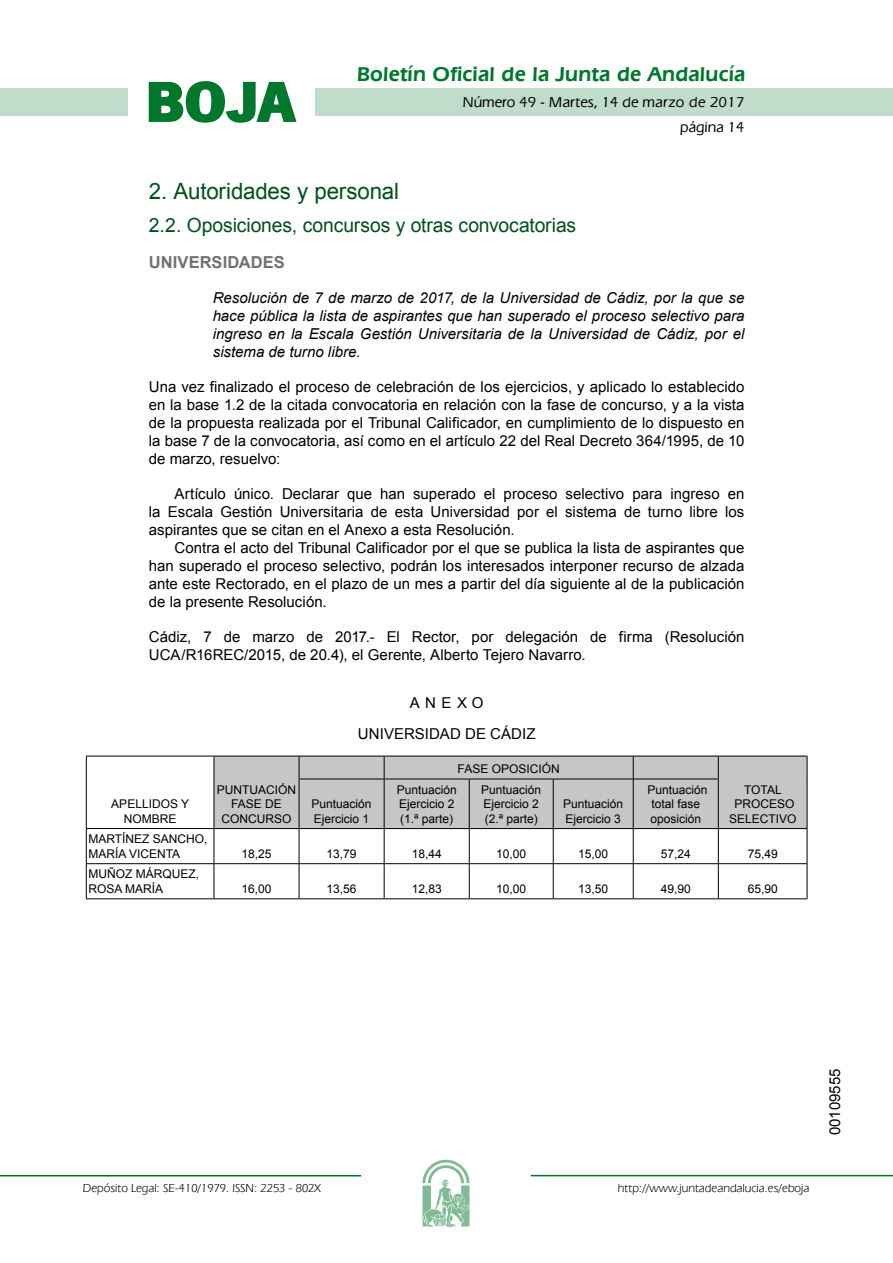
<style>
.page{position:relative;width:893px;height:1263px;background:#fff}
.page>*{position:absolute;margin:0;border:0;box-sizing:border-box;transform-origin:0 0}
.t1{font:700 57.75px "News Got T";color:#00782c;scale:1.14 1}
.t2{font:22.5px "Arial";letter-spacing:-.01em;color:#00501f}
.t3{font:600 21px "Eras IT Cby BT";letter-spacing:.01em;color:#00782c}
.t4{font:19.5px "Arial";letter-spacing:-.005em;color:#00501f}
.t5{font:700 16.5px "Arial";letter-spacing:.005em;color:#707173}
.t6{font:15px/18px "Arial";color:#000;text-align:justify}
.t7{font:italic 15px/18px "Arial";color:#000;text-align:justify}
.t8{font:500 15px/24.5px "Eras IT Cby BT";color:#000;text-align:right}
.t9{font:12px/14.4px "Arial";color:#000}
.t10{font:12px "Eras IT Cby BT";color:#000}
</style>
<div class="page">
<div style="left:315px;top:88px;width:577px;height:28px;background:#bfddca"></div>
<div style="left:0;top:88px;width:128px;height:28px;background:#bfddca"></div>
<hr style="left:0;top:1175px;width:361px;height:2px;background:#00782c">
<svg style="left:422px;top:1159px;width:47px;height:68px"></svg>
<hr style="left:531px;top:1175px;width:361px;height:1px;background:#00782c">
<svg style="left:148px;top:81px;width:149px;height:42px"></svg>
<hr style="left:86px;top:756px;width:128px;height:1px;background:#000">
<svg style="left:86px;top:756px;width:1px;height:23px"></svg>
<div style="left:213px;top:756px;width:594px;height:72px;background:#c5c6c8"></div>
<hr style="left:86px;top:779px;width:1px;height:49px;background:#000">
<hr style="left:213px;top:779px;width:1px;height:49px;background:#000">
<hr style="left:299px;top:779px;width:85px;height:1px;background:#000">
<hr style="left:299px;top:779px;width:1px;height:49px;background:#000">
<hr style="left:384px;top:779px;width:85px;height:1px;background:#000">
<hr style="left:384px;top:779px;width:1px;height:49px;background:#000">
<hr style="left:469px;top:779px;width:84px;height:1px;background:#000">
<hr style="left:469px;top:779px;width:1px;height:49px;background:#000">
<hr style="left:553px;top:779px;width:80px;height:1px;background:#000">
<hr style="left:553px;top:779px;width:1px;height:49px;background:#000">
<hr style="left:633px;top:779px;width:85px;height:1px;background:#000">
<hr style="left:633px;top:779px;width:1px;height:49px;background:#000">
<hr style="left:718px;top:779px;width:1px;height:49px;background:#000">
<hr style="left:806px;top:779px;width:1px;height:49px;background:#000">
<hr style="left:86px;top:828px;width:128px;height:1px;background:#000">
<hr style="left:86px;top:829px;width:1px;height:34px;background:#000">
<hr style="left:214px;top:828px;width:85px;height:1px;background:#000">
<hr style="left:213px;top:829px;width:1px;height:34px;background:#000">
<hr style="left:299px;top:828px;width:85px;height:1px;background:#000">
<hr style="left:299px;top:829px;width:1px;height:34px;background:#000">
<hr style="left:384px;top:828px;width:85px;height:1px;background:#000">
<hr style="left:384px;top:829px;width:1px;height:34px;background:#000">
<hr style="left:469px;top:828px;width:84px;height:1px;background:#000">
<hr style="left:469px;top:829px;width:1px;height:34px;background:#000">
<hr style="left:553px;top:828px;width:80px;height:1px;background:#000">
<hr style="left:553px;top:829px;width:1px;height:34px;background:#000">
<hr style="left:633px;top:828px;width:85px;height:1px;background:#000">
<hr style="left:633px;top:829px;width:1px;height:34px;background:#000">
<hr style="left:718px;top:828px;width:89px;height:1px;background:#000">
<hr style="left:718px;top:829px;width:1px;height:34px;background:#000">
<hr style="left:806px;top:829px;width:1px;height:34px;background:#000">
<hr style="left:86px;top:863px;width:128px;height:1px;background:#000">
<hr style="left:86px;top:864px;width:1px;height:34px;background:#000">
<hr style="left:214px;top:863px;width:85px;height:1px;background:#000">
<hr style="left:213px;top:864px;width:1px;height:34px;background:#000">
<hr style="left:299px;top:863px;width:85px;height:1px;background:#000">
<hr style="left:299px;top:864px;width:1px;height:34px;background:#000">
<hr style="left:384px;top:863px;width:85px;height:1px;background:#000">
<hr style="left:384px;top:864px;width:1px;height:34px;background:#000">
<hr style="left:469px;top:863px;width:84px;height:1px;background:#000">
<hr style="left:469px;top:864px;width:1px;height:34px;background:#000">
<hr style="left:553px;top:863px;width:80px;height:1px;background:#000">
<hr style="left:553px;top:864px;width:1px;height:34px;background:#000">
<hr style="left:633px;top:863px;width:85px;height:1px;background:#000">
<hr style="left:633px;top:864px;width:1px;height:34px;background:#000">
<hr style="left:718px;top:863px;width:89px;height:1px;background:#000">
<hr style="left:718px;top:864px;width:1px;height:34px;background:#000">
<hr style="left:806px;top:864px;width:1px;height:34px;background:#000">
<hr style="left:86px;top:898px;width:128px;height:1px;background:#000">
<hr style="left:214px;top:898px;width:85px;height:1px;background:#000">
<hr style="left:299px;top:898px;width:85px;height:1px;background:#000">
<hr style="left:384px;top:898px;width:85px;height:1px;background:#000">
<hr style="left:469px;top:898px;width:84px;height:1px;background:#000">
<hr style="left:553px;top:898px;width:80px;height:1px;background:#000">
<hr style="left:633px;top:898px;width:85px;height:1px;background:#000">
<hr style="left:718px;top:898px;width:89px;height:1px;background:#000">
<h1 class="t1" style="left:145px;top:68px;width:133px">BOJA</h1>
<h3 class="t3" style="left:357px;top:62px;width:390px">Boletín Oficial de la Junta de Andalucía</h3>
<p class="t8" style="left:463px;top:90px;width:283px">Número 49 - Martes, 14 de marzo de 2017 página 14</p>
<h2 class="t2" style="left:149px;top:177px;width:252px">2. Autoridades y personal</h2>
<h3 class="t4" style="left:149px;top:212px;width:429px">2.2. Oposiciones, concursos y otras convocatorias</h3>
<p class="t5" style="left:149px;top:251px;width:137px">UNIVERSIDADES</p>
<p class="t7" style="left:213px;top:289px;width:533px">Resolución de 7 de marzo de 2017, de la Universidad de Cádiz, por la que se hace pública la lista de aspirantes que han superado el proceso selectivo para ingreso en la Escala Gestión Universitaria de la Universidad de Cádiz, por el sistema de turno libre.</p>
<p class="t6" style="left:149px;top:378px;width:597px">Una vez finalizado el proceso de celebración de los ejercicios, y aplicado lo establecido en la base 1.2 de la citada convocatoria en relación con la fase de concurso, y a la vista de la propuesta realizada por el Tribunal Calificador, en cumplimiento de lo dispuesto en la base 7 de la convocatoria, así como en el artículo 22 del Real Decreto 364/1995, de 10 de marzo, resuelvo:</p>
<p class="t6" style="left:149px;top:485px;width:597px;text-indent:26px">Artículo único. Declarar que han superado el proceso selectivo para ingreso en la Escala Gestión Universitaria de esta Universidad por el sistema de turno libre los aspirantes que se citan en el Anexo a esta Resolución.</p>
<p class="t6" style="left:149px;top:539px;width:597px;text-indent:26px">Contra el acto del Tribunal Calificador por el que se publica la lista de aspirantes que han superado el proceso selectivo, podrán los interesados interponer recurso de alzada ante este Rectorado, en el plazo de un mes a partir del día siguiente al de la publicación de la presente Resolución.</p>
<p class="t6" style="left:149px;top:628px;width:597px">Cádiz, 7 de marzo de 2017.- El Rector, por delegación de firma (Resolución<br>UCA/R16REC/2015, de 20.4), el Gerente, Alberto Tejero Navarro.</p>
<p class="t6" style="left:358px;top:687px;width:179px;line-height:30.8px;text-align:center">ANEXO<br>UNIVERSIDAD DE CÁDIZ</p>
<p class="t9" style="left:111px;top:797px;width:79px;text-align:center">APELLIDOS Y<br>NOMBRE</p>
<p class="t9" style="left:88px;top:832px;width:121px">MARTÍNEZ SANCHO,<br>MARÍA VICENTA</p>
<p class="t9" style="left:88px;top:867px;width:112px">MUÑOZ MÁRQUEZ,<br>ROSA MARÍA</p>
<p class="t9" style="left:217px;top:782px;width:81px;text-align:center">PUNTUACIÓN<br>FASE DE<br>CONCURSO</p>
<p class="t9" style="left:311px;top:797px;width:62px">Puntuación<br>Ejercicio 1</p>
<p class="t9" style="left:457px;top:762px;width:104px">FASE OPOSICIÓN</p>
<p class="t9" style="left:396px;top:782px;width:62px">Puntuación<br>Ejercicio 2 (1.ª parte)</p>
<p class="t9" style="left:481px;top:782px;width:62px">Puntuación<br>Ejercicio 2 (2.ª parte)</p>
<p class="t9" style="left:563px;top:797px;width:62px">Puntuación<br>Ejercicio 3</p>
<p class="t9" style="left:647px;top:782px;width:62px">Puntuación total fase oposición</p>
<p class="t9" style="left:729px;top:782px;width:69px;text-align:center">TOTAL<br>PROCESO<br>SELECTIVO</p>
<p class="t9" style="left:241px;top:846px;width:32px">18,25</p>
<p class="t9" style="left:326px;top:846px;width:32px">13,79</p>
<p class="t9" style="left:411px;top:846px;width:32px">18,44</p>
<p class="t9" style="left:496px;top:846px;width:32px">10,00</p>
<p class="t9" style="left:578px;top:846px;width:32px">15,00</p>
<p class="t9" style="left:660px;top:846px;width:32px">57,24</p>
<p class="t9" style="left:747px;top:846px;width:32px">75,49</p>
<p class="t9" style="left:241px;top:882px;width:32px">16,00</p>
<p class="t9" style="left:326px;top:882px;width:32px">13,56</p>
<p class="t9" style="left:411px;top:882px;width:32px">12,83</p>
<p class="t9" style="left:496px;top:882px;width:32px">10,00</p>
<p class="t9" style="left:578px;top:882px;width:32px">13,50</p>
<p class="t9" style="left:660px;top:882px;width:32px">49,90</p>
<p class="t9" style="left:747px;top:882px;width:32px">65,90</p>
<p class="t10" style="left:83px;top:1181px;width:239px">Depósito Legal: SE-410/1979. ISSN: 2253 - 802X</p>
<p class="t10" style="left:618px;top:1181px;width:193px">http://www.juntadeandalucia.es/eboja</p>
<p class="t6" style="left:826px;top:1135px;width:68px;rotate:-90deg">00109555</p>
</div>
